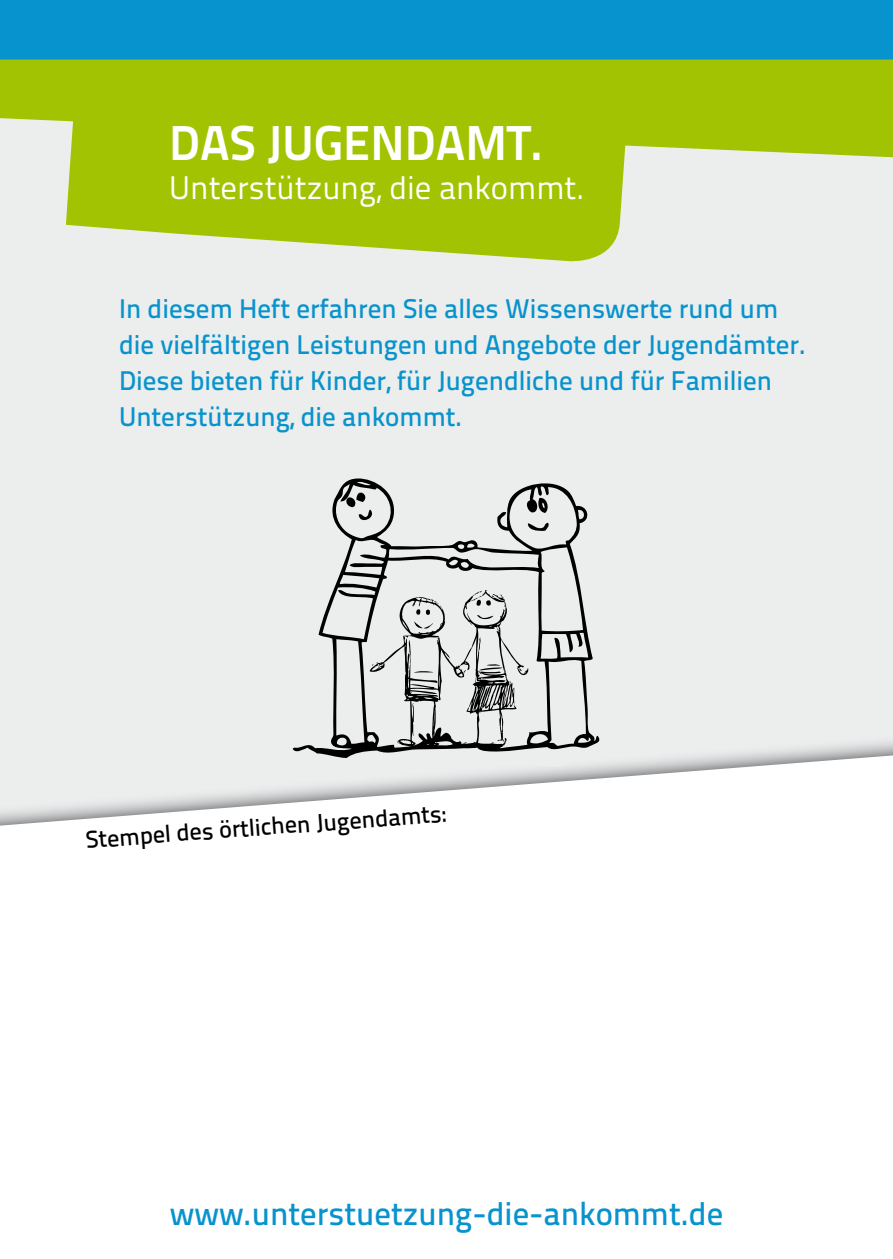
<style>
.page{position:relative;width:893px;height:1259px;background:#fff}
.page>*{position:absolute;margin:0;border:0;box-sizing:border-box;transform-origin:0 0}
.t1{font:48.9px "Titillium Text 22 L 800 wt";color:#fff}
.t2{font:32.7px "Titillium Text 22 L 600 wt";color:#0793cd}
.t3{font:32.7px "Titillium Text 22 L 400 wt";color:#fff}
.t4{font:27px/36px "Titillium Text 22 L 600 wt";color:#0793cd}
.t5{font:24px "Titillium Text 22 L 600 wt";color:#000}
</style>
<div class="page">
<div style="left:0;top:89px;width:893px;height:819px;background:#eceded"></div>
<svg style="left:0;top:750px;width:893px;height:158px;fill:#fff"></svg>
<div style="left:0;top:0;width:893px;height:60px;background:#0793cd"></div>
<svg style="left:0;top:60px;width:893px;height:98px;background:#aac81d"></svg>
<svg style="left:66px;top:64px;width:565px;height:198px;background:#a9c718"></svg>
<svg style="left:293px;top:478px;width:309px;height:280px"></svg>
<svg style="left:352px;top:590px;width:248px;height:178px"></svg>
<h1 class="t1" style="left:169px;top:106px;width:375px">DAS JUGENDAMT.</h1>
<p class="t3" style="left:169px;top:163px;width:417px">Unterstützung, die ankommt.</p>
<p class="t4" style="left:119px;top:289px;width:688px">In diesem Heft erfahren Sie alles Wissenswerte rund um die vielfältigen Leistungen und Angebote der Jugendämter.<br>Diese bieten für Kinder, für Jugendliche und für Familien Unterstützung, die ankommt.</p>
<p class="t5" style="left:84px;top:821px;width:363px;rotate:-4deg">Stempel des örtlichen Jugendamts:</p>
<p class="t2" style="left:170px;top:1188px;width:555px">www.unterstuetzung-die-ankommt.de</p>
</div>
